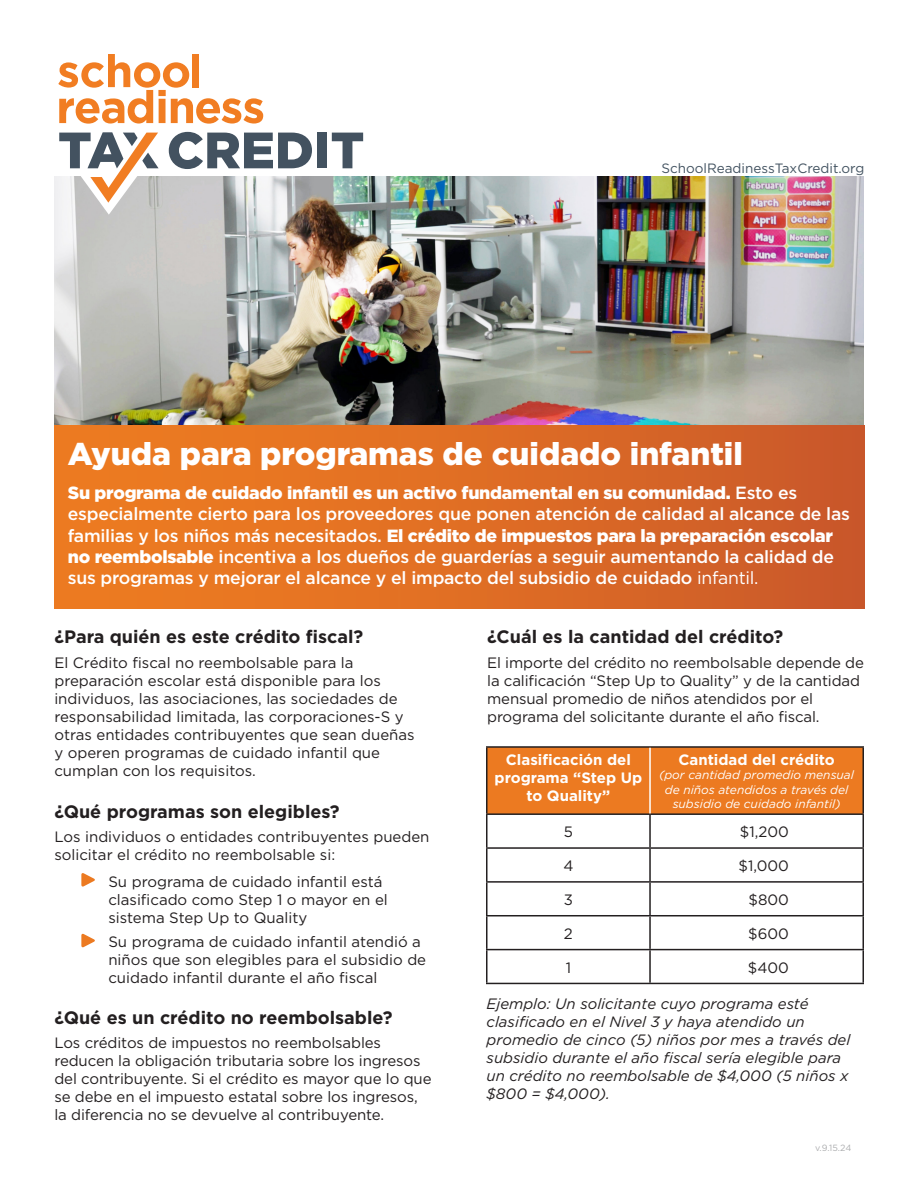
<style>
.page{position:relative;width:918px;height:1188px;background:#fff}
.page>*{position:absolute;margin:0;border:0;box-sizing:border-box;transform-origin:0 0}
.t1{font:900 31.5px "Gotham";color:#fff}
.t2{font:700 18px "Gotham";color:#231f20}
.t3{font:500 17.7px/21.1px "Gotham";letter-spacing:-.015em;color:#fff}
.t4{font:15px/18px "Gotham";color:#231f20}
.t5{font:italic 15px/18px "Gotham";color:#231f20}
.t6{font:700 15px/18px "Gotham";color:#fff;text-align:center}
.t7{font:13.5px "Gotham";color:#435361}
.t8{font:italic 12px/14.4px "Gotham";color:#fff;text-align:center}
.t9{font:9px "Gotham";color:#808285}
.s1{font-weight:900}
.s2{font-weight:400}
</style>
<div class="page">
<img style="left:54px;top:176px;width:809px;height:250px">
<div style="left:54px;top:426px;width:810px;height:182px;background:linear-gradient(to right,#f17f20,#cb5a2a)"></div>
<svg style="left:58px;top:54px;width:205px;height:70px"></svg>
<svg style="left:169px;top:132px;width:143px;height:37px"></svg>
<div style="left:317px;top:133px;width:10px;height:35px;background:#435260"></div>
<svg style="left:332px;top:133px;width:31px;height:35px"></svg>
<svg style="left:59px;top:132px;width:100px;height:83px"></svg>
<svg style="left:81px;top:873px;width:14px;height:14px"></svg>
<svg style="left:81px;top:933px;width:14px;height:15px"></svg>
<div style="left:488px;top:748px;width:374px;height:65px;background:#ec7a21"></div>
<hr style="left:486px;top:746px;width:164px;height:2px;background:#231f20">
<hr style="left:486px;top:748px;width:2px;height:65px;background:#231f20">
<hr style="left:650px;top:746px;width:214px;height:2px;background:#231f20">
<hr style="left:862px;top:748px;width:2px;height:65px;background:#231f20">
<hr style="left:486px;top:813px;width:164px;height:2px;background:#231f20">
<hr style="left:486px;top:815px;width:2px;height:32px;background:#231f20">
<hr style="left:650px;top:813px;width:214px;height:2px;background:#231f20">
<hr style="left:649px;top:815px;width:2px;height:32px;background:#231f20">
<hr style="left:862px;top:815px;width:2px;height:32px;background:#231f20">
<hr style="left:486px;top:847px;width:164px;height:2px;background:#231f20">
<hr style="left:486px;top:849px;width:2px;height:32px;background:#231f20">
<hr style="left:650px;top:847px;width:214px;height:2px;background:#231f20">
<hr style="left:649px;top:849px;width:2px;height:32px;background:#231f20">
<hr style="left:862px;top:849px;width:2px;height:32px;background:#231f20">
<hr style="left:486px;top:881px;width:164px;height:2px;background:#231f20">
<hr style="left:486px;top:883px;width:2px;height:32px;background:#231f20">
<hr style="left:650px;top:881px;width:214px;height:2px;background:#231f20">
<hr style="left:649px;top:883px;width:2px;height:32px;background:#231f20">
<hr style="left:862px;top:883px;width:2px;height:32px;background:#231f20">
<hr style="left:486px;top:915px;width:164px;height:1px;background:#231f20">
<hr style="left:486px;top:916px;width:2px;height:33px;background:#231f20">
<hr style="left:650px;top:915px;width:214px;height:1px;background:#231f20">
<hr style="left:649px;top:916px;width:2px;height:33px;background:#231f20">
<hr style="left:862px;top:916px;width:2px;height:33px;background:#231f20">
<hr style="left:486px;top:949px;width:164px;height:1px;background:#231f20">
<hr style="left:486px;top:950px;width:2px;height:33px;background:#231f20">
<hr style="left:650px;top:949px;width:214px;height:1px;background:#231f20">
<hr style="left:649px;top:950px;width:2px;height:33px;background:#231f20">
<hr style="left:862px;top:950px;width:2px;height:33px;background:#231f20">
<hr style="left:486px;top:983px;width:164px;height:1px;background:#231f20">
<hr style="left:650px;top:983px;width:214px;height:1px;background:#231f20">
<hr style="left:649px;top:748px;width:2px;height:65px;background:#fff">
<p class="t7" style="left:662px;top:160px;width:204px">SchoolReadinessTaxCredit.org</p>
<p class="t1" style="left:68px;top:432px;width:677px">Ayuda para programas de cuidado infantil</p>
<p class="t3" style="left:68px;top:482px;width:784px"><span class="s1">Su programa de cuidado infantil es un activo fundamental en su comunidad.</span> Esto es especialmente cierto para los proveedores que ponen atención de calidad al alcance de las familias y los niños más necesitados. <span class="s1">El crédito de impuestos para la preparación escolar no reembolsable</span> incentiva a los dueños de guarderías a seguir aumentando la calidad de sus programas y mejorar el alcance y el impacto del subsidio de cuidado <span class="s2">infantil.</span></p>
<p class="t2" style="left:54px;top:625px;width:311px">¿Para quién es este crédito fiscal?</p>
<p class="t4" style="left:54px;top:653px;width:362px">El Crédito fiscal no reembolsable para la preparación escolar está disponible para los individuos, las asociaciones, las sociedades de responsabilidad limitada, las corporaciones-S y otras entidades contribuyentes que sean dueñas y operen programas de cuidado infantil que cumplan con los requisitos.</p>
<p class="t2" style="left:54px;top:799px;width:287px">¿Qué programas son elegibles?</p>
<p class="t4" style="left:54px;top:828px;width:377px">Los individuos o entidades contribuyentes pueden solicitar el crédito no reembolsable si:</p>
<p class="t4" style="left:108px;top:872px;width:281px">Su programa de cuidado infantil está clasificado como Step 1 o mayor en el sistema Step Up to Quality</p>
<p class="t4" style="left:108px;top:933px;width:319px">Su programa de cuidado infantil atendió a niños que son elegibles para el subsidio de cuidado infantil durante el año fiscal</p>
<p class="t2" style="left:54px;top:1005px;width:340px">¿Qué es un crédito no reembolsable?</p>
<p class="t4" style="left:54px;top:1034px;width:379px">Los créditos de impuestos no reembolsables reducen la obligación tributaria sobre los ingresos del contribuyente. Si el crédito es mayor que lo que se debe en el impuesto estatal sobre los ingresos, la diferencia no se devuelve al contribuyente.</p>
<p class="t2" style="left:487px;top:625px;width:298px">¿Cuál es la cantidad del crédito?</p>
<p class="t4" style="left:487px;top:653px;width:378px">El importe del crédito no reembolsable depende de la calificación “Step Up to Quality” y de la cantidad mensual promedio de niños atendidos por el programa del solicitante durante el año fiscal.</p>
<p class="t6" style="left:495px;top:751px;width:149px">Clasificación del programa “Step Up to Quality”</p>
<p class="t6" style="left:678px;top:751px;width:158px">Cantidad del crédito</p>
<p class="t8" style="left:659px;top:768px;width:196px">(por cantidad promedio mensual de niños atendidos a través del subsidio de cuidado infantil)</p>
<p class="t4" style="left:564px;top:822px;width:11px">5</p>
<p class="t4" style="left:740px;top:822px;width:51px">$1,200</p>
<p class="t4" style="left:563px;top:856px;width:12px">4</p>
<p class="t4" style="left:739px;top:856px;width:52px">$1,000</p>
<p class="t4" style="left:564px;top:890px;width:11px">3</p>
<p class="t4" style="left:749px;top:890px;width:42px">$800</p>
<p class="t4" style="left:564px;top:924px;width:10px">2</p>
<p class="t4" style="left:748px;top:924px;width:42px">$600</p>
<p class="t4" style="left:566px;top:958px;width:7px">1</p>
<p class="t4" style="left:748px;top:958px;width:43px">$400</p>
<p class="t5" style="left:487px;top:994px;width:365px">Ejemplo: Un solicitante cuyo programa esté clasificado en el Nivel 3 y haya atendido un promedio de cinco (5) niños por mes a través del subsidio durante el año fiscal sería elegible para un crédito no reembolsable de $4,000 (5 niños x $800 = $4,000).</p>
<p class="t9" style="left:815px;top:1142px;width:38px">v.9.15.24</p>
</div>
